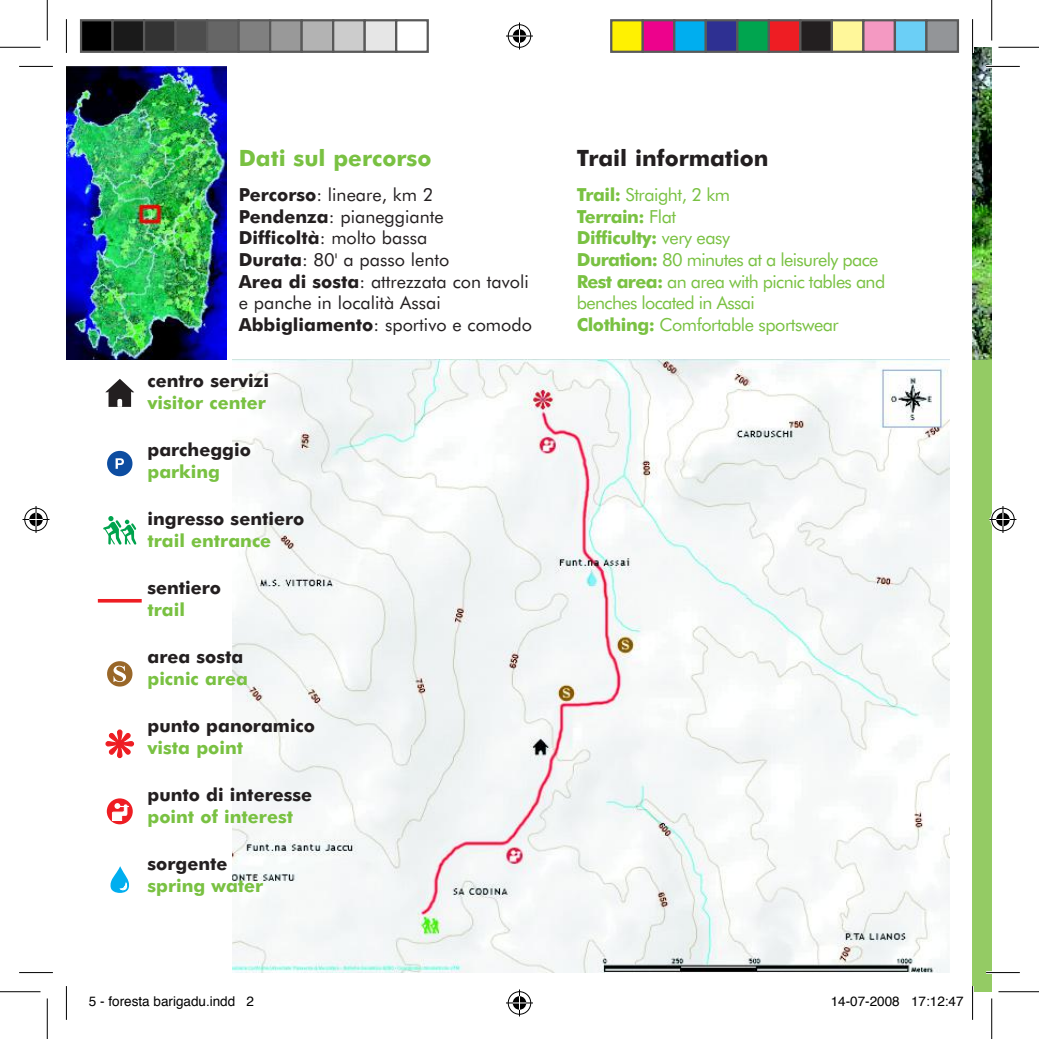
<style>
.page{position:relative;width:1039px;height:1039px;background:#fff}
.page>*{position:absolute;margin:0;border:0;box-sizing:border-box;transform-origin:0 0}
.Normale{font:700 22.5px "Futura BT";color:#231f20}
.Normale-2{font:700 22.5px "Futura BT";color:#79c142}
.Normale-3{font:18px "Futura BT";color:#231f20}
.t1{font:18px/21.6px "Futura BT";letter-spacing:-.035em;color:#79c142}
.Normale-4{font:700 18px "Futura BT";color:#231f20}
.Normale-5{font:700 18px "Futura BT";color:#79c142}
.Normale-6{font:700 18px "Futura BT";letter-spacing:-.025em;color:#79c142}
.t2{font:13.5px "Helvetica";color:#000}
.s1{font-weight:700}
.s2{font-weight:400}
</style>
<div class="page">
<img style="left:972px;top:47px;width:19px;height:313px">
<div style="left:972px;top:360px;width:19px;height:631px;background:#94cb64"></div>
<img style="left:66px;top:66px;width:160px;height:293px">
<img style="left:232px;top:360px;width:717px;height:612px">
<hr style="left:98px;top:599px;width:44px;height:3px;background:#ee1d23">
<svg style="left:105px;top:379px;width:29px;height:28px"></svg>
<div style="left:117px;top:399px;width:5px;height:8px;background:#fff;border-radius:2px"></div>
<svg style="left:107px;top:451px;width:25px;height:25px"></svg>
<svg style="left:107px;top:661px;width:25px;height:25px"></svg>
<svg style="left:110px;top:866px;width:19px;height:26px"></svg>
<svg style="left:103px;top:516px;width:34px;height:29px"></svg>
<svg style="left:105px;top:729px;width:30px;height:29px"></svg>
<div style="left:107px;top:798px;width:26px;height:26px;background:#ee1d23;border-radius:50%"></div>
<svg style="left:112px;top:803px;width:17px;height:18px"></svg>
<hr style="left:986px;top:65px;width:33px;height:3px;background:#fff">
<hr style="left:986px;top:971px;width:33px;height:2px;background:#fff">
<hr style="left:19px;top:66px;width:34px;height:1px;background:#000">
<hr style="left:986px;top:66px;width:33px;height:1px;background:#000">
<hr style="left:19px;top:972px;width:34px;height:1px;background:#000">
<hr style="left:986px;top:972px;width:33px;height:1px;background:#000">
<hr style="left:66px;top:19px;width:1px;height:34px;background:#000">
<hr style="left:66px;top:986px;width:1px;height:33px;background:#000">
<hr style="left:972px;top:19px;width:1px;height:34px;background:#000">
<hr style="left:972px;top:986px;width:1px;height:33px;background:#000">
<hr style="left:0;top:47px;width:40px;height:1px;background:#000">
<hr style="left:998px;top:47px;width:40px;height:1px;background:#000">
<hr style="left:0;top:991px;width:40px;height:1px;background:#000">
<hr style="left:998px;top:991px;width:40px;height:1px;background:#000">
<hr style="left:47px;top:0;width:1px;height:41px;background:#000">
<hr style="left:47px;top:998px;width:1px;height:40px;background:#000">
<hr style="left:991px;top:0;width:1px;height:41px;background:#000">
<hr style="left:991px;top:998px;width:1px;height:40px;background:#000">
<svg style="left:506px;top:23px;width:27px;height:27px"></svg>
<svg style="left:506px;top:989px;width:27px;height:27px"></svg>
<svg style="left:23px;top:506px;width:27px;height:27px"></svg>
<svg style="left:989px;top:506px;width:27px;height:27px"></svg>
<div style="left:81px;top:20px;width:32px;height:32px;background:#000"></div>
<div style="left:80px;top:19px;width:34px;height:34px;border:2px solid #595959"></div>
<div style="left:113px;top:20px;width:31px;height:32px;background:#1a1a1a"></div>
<div style="left:111px;top:19px;width:34px;height:34px;border:2px solid #595959"></div>
<div style="left:144px;top:20px;width:32px;height:32px;background:#333"></div>
<div style="left:143px;top:19px;width:34px;height:34px;border:2px solid #595959"></div>
<div style="left:176px;top:20px;width:31px;height:32px;background:#4d4d4d"></div>
<div style="left:174px;top:19px;width:34px;height:34px;border:2px solid #595959"></div>
<div style="left:207px;top:20px;width:32px;height:32px;background:#666"></div>
<div style="left:206px;top:19px;width:34px;height:34px;border:2px solid #595959"></div>
<div style="left:239px;top:20px;width:31px;height:32px;background:#808080"></div>
<div style="left:237px;top:19px;width:34px;height:34px;border:2px solid #595959"></div>
<div style="left:270px;top:20px;width:32px;height:32px;background:#999"></div>
<div style="left:269px;top:19px;width:34px;height:34px;border:2px solid #595959"></div>
<div style="left:302px;top:20px;width:31px;height:32px;background:#b3b3b3"></div>
<div style="left:300px;top:19px;width:34px;height:34px;border:2px solid #595959"></div>
<div style="left:333px;top:20px;width:32px;height:32px;background:#ccc"></div>
<div style="left:332px;top:19px;width:34px;height:34px;border:2px solid #595959"></div>
<div style="left:365px;top:20px;width:31px;height:32px;background:#e6e6e6"></div>
<div style="left:363px;top:19px;width:34px;height:34px;border:2px solid #595959"></div>
<div style="left:395px;top:19px;width:34px;height:34px;border:2px solid #595959"></div>
<div style="left:611px;top:20px;width:31px;height:32px;background:#fff101"></div>
<div style="left:610px;top:19px;width:34px;height:34px;border:2px solid #595959"></div>
<div style="left:642px;top:20px;width:32px;height:32px;background:#ed028c"></div>
<div style="left:641px;top:19px;width:34px;height:34px;border:2px solid #595959"></div>
<div style="left:674px;top:20px;width:31px;height:32px;background:#00aeef"></div>
<div style="left:673px;top:19px;width:34px;height:34px;border:2px solid #595959"></div>
<div style="left:705px;top:20px;width:32px;height:32px;background:#2e3092"></div>
<div style="left:704px;top:19px;width:34px;height:34px;border:2px solid #595959"></div>
<div style="left:737px;top:20px;width:31px;height:32px;background:#00a54f"></div>
<div style="left:736px;top:19px;width:34px;height:34px;border:2px solid #595959"></div>
<div style="left:768px;top:20px;width:32px;height:32px;background:#ee1d23"></div>
<div style="left:767px;top:19px;width:34px;height:34px;border:2px solid #595959"></div>
<div style="left:800px;top:20px;width:31px;height:32px;background:#231f20"></div>
<div style="left:799px;top:19px;width:34px;height:34px;border:2px solid #595959"></div>
<div style="left:831px;top:20px;width:32px;height:32px;background:#fff79a"></div>
<div style="left:830px;top:19px;width:34px;height:34px;border:2px solid #595959"></div>
<div style="left:863px;top:20px;width:31px;height:32px;background:#f499c2"></div>
<div style="left:862px;top:19px;width:34px;height:34px;border:2px solid #595959"></div>
<div style="left:894px;top:20px;width:32px;height:32px;background:#6bcff6"></div>
<div style="left:893px;top:19px;width:34px;height:34px;border:2px solid #595959"></div>
<div style="left:926px;top:20px;width:31px;height:32px;background:#939598"></div>
<div style="left:925px;top:19px;width:34px;height:34px;border:2px solid #595959"></div>
<p class="Normale-2" style="left:239px;top:144px;width:194px">Dati sul percorso</p>
<p class="Normale-3" style="left:239px;top:184px;width:196px"><span class="s1">Percorso</span>: lineare, km 2</p>
<p class="Normale-3" style="left:239px;top:205px;width:206px"><span class="s1">Pendenza</span>: pianeggiante</p>
<p class="Normale-3" style="left:239px;top:227px;width:190px"><span class="s1">Difficoltà</span>: molto bassa</p>
<p class="Normale-3" style="left:239px;top:249px;width:212px"><span class="s1">Durata</span>: 80' a passo lento</p>
<p class="Normale-3" style="left:239px;top:270px;width:292px"><span class="s1">Area di sosta</span>: attrezzata con tavoli</p>
<p class="Normale-3" style="left:239px;top:292px;width:203px">e panche in località Assai</p>
<p class="Normale-3" style="left:239px;top:313px;width:295px"><span class="s1">Abbigliamento</span>: sportivo e comodo</p>
<p class="Normale-4" style="left:147px;top:370px;width:123px">centro servizi</p>
<p class="Normale-5" style="left:147px;top:391px;width:120px">visitor center</p>
<p class="Normale-4" style="left:147px;top:439px;width:105px">parcheggio</p>
<p class="Normale-5" style="left:147px;top:460px;width:74px">parking</p>
<p class="Normale-4" style="left:147px;top:508px;width:158px">ingresso sentiero</p>
<p class="Normale-5" style="left:147px;top:529px;width:125px">trail entrance</p>
<p class="Normale-4" style="left:147px;top:577px;width:75px">sentiero</p>
<p class="Normale-5" style="left:147px;top:598px;width:39px">trail</p>
<p class="Normale-4" style="left:147px;top:645px;width:97px">area sosta</p>
<p class="Normale-5" style="left:147px;top:667px;width:102px">picnic area</p>
<p class="Normale-4" style="left:147px;top:714px;width:169px">punto panoramico</p>
<p class="Normale-5" style="left:147px;top:736px;width:97px">vista point</p>
<p class="Normale-4" style="left:147px;top:783px;width:166px">punto di interesse</p>
<p class="Normale-5" style="left:147px;top:805px;width:147px">point of interest</p>
<p class="Normale-4" style="left:147px;top:852px;width:81px">sorgente</p>
<p class="Normale-5" style="left:147px;top:874px;width:117px">spring water</p>
<p class="Normale" style="left:577px;top:144px;width:193px">Trail information</p>
<p class="t1" style="left:577px;top:184px;width:155px"><span class="s1">Trail:</span> Straight, 2 km</p>
<p class="Normale-6" style="left:577px;top:205px;width:101px">Terrain: <span class="s2">Flat</span></p>
<p class="Normale-6" style="left:577px;top:227px;width:154px">Difficulty: <span class="s2">very easy</span></p>
<p class="t1" style="left:577px;top:248px;width:303px"><span class="s1">Duration:</span> 80 minutes at a leisurely pace</p>
<p class="t1" style="left:577px;top:270px;width:310px"><span class="s1">Rest area:</span> an area with picnic tables and benches located in Assai</p>
<p class="t1" style="left:577px;top:313px;width:263px"><span class="s1">Clothing:</span> Comfortable sportswear</p>
<p class="t2" style="left:89px;top:991px;width:167px">5 - foresta barigadu.indd 2</p>
<p class="t2" style="left:830px;top:991px;width:134px">14-07-2008 17:12:47</p>
</div>
